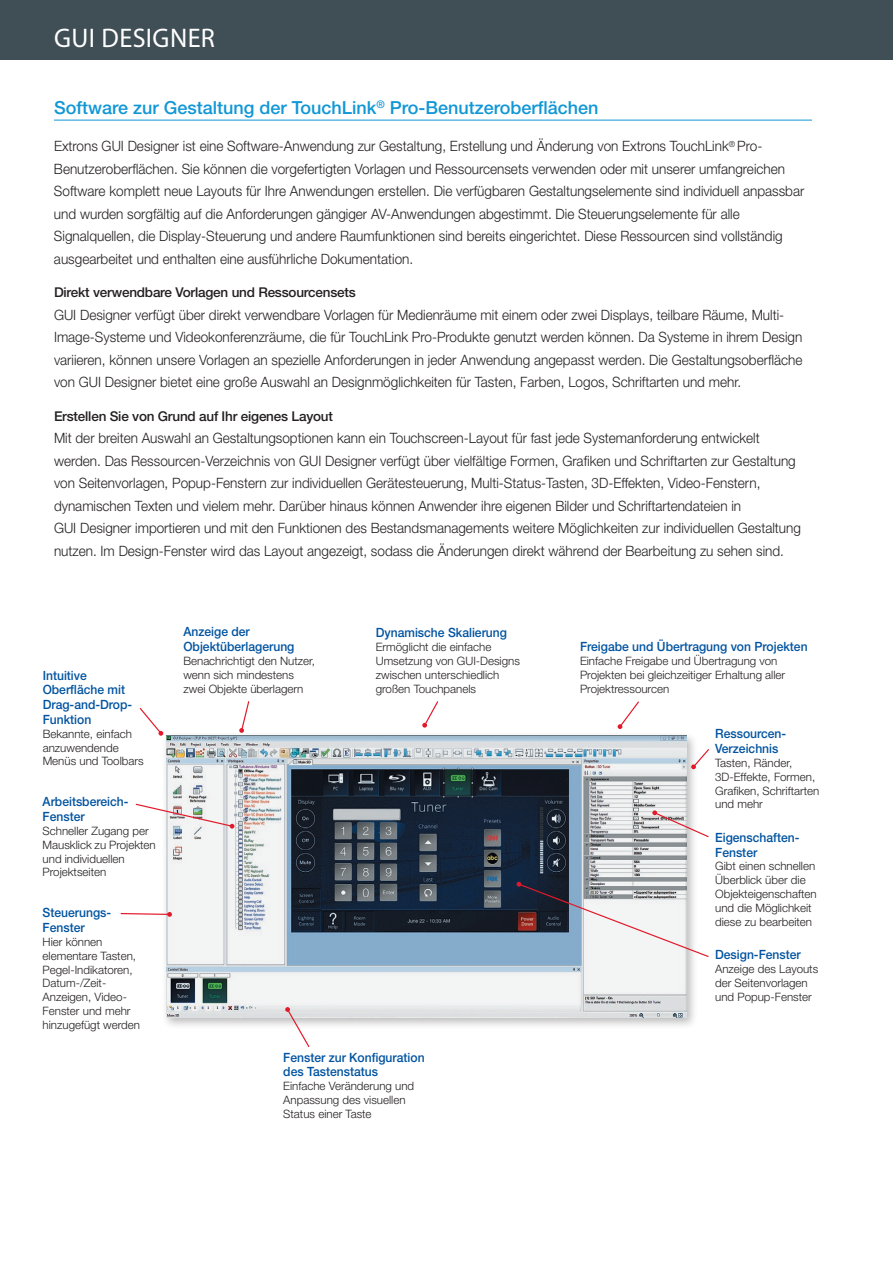
<style>
.page{position:relative;width:893px;height:1263px;background:#fff}
.page>*{position:absolute;margin:0;border:0;box-sizing:border-box;transform-origin:0 0}
.header_main{font:27px "Myriad Pro";letter-spacing:.015em;color:#fff}
.features_secondary_h{font:500 18px "Helvetica Neue LT Std";color:#1197d6}
.bodycopy_desc_left_j{font:300 14.25px/22.5px "Helvetica Neue LT Std";color:#231f20;scale:.95 1}
.bodycopy_subhead{font:500 13.5px "Helvetica Neue LT Std";letter-spacing:-.015em;color:#231f20}
.callout_header{font:500 12.75px/14.7px "Helvetica Neue LT Std";color:#0153a0;scale:.95 1}
.callout_bodycopy{font:300 11.55px/13.8px "Helvetica Neue LT Std";color:#231f20}
</style>
<div class="page">
<div style="left:0;top:0;width:893px;height:60px;background:#404e56"></div>
<hr style="left:54px;top:120px;width:758px;height:1px;background:#1197d6">
<div style="left:161px;top:731px;width:537px;height:298px;background:#231f20;opacity:.3"></div>
<img style="left:166px;top:735px;width:521px;height:282px">
<svg style="left:120px;top:912px;width:52px;height:5px"></svg>
<svg style="left:135px;top:803px;width:99px;height:26px"></svg>
<svg style="left:422px;top:701px;width:17px;height:27px"></svg>
<svg style="left:239px;top:701px;width:11px;height:32px"></svg>
<svg style="left:618px;top:701px;width:21px;height:28px"></svg>
<svg style="left:285px;top:1007px;width:26px;height:41px"></svg>
<svg style="left:652px;top:810px;width:57px;height:28px"></svg>
<svg style="left:516px;top:882px;width:193px;height:76px"></svg>
<svg style="left:139px;top:707px;width:24px;height:29px"></svg>
<svg style="left:691px;top:748px;width:18px;height:21px"></svg>
<p class="header_main" style="left:54px;top:22px;width:162px">GUI DESIGNER</p>
<p class="features_secondary_h" style="left:54px;top:97px;width:546px">Software zur Gestaltung der TouchLink<sup>®</sup> Pro-Benutzeroberflächen</p>
<p class="bodycopy_desc_left_j" style="left:54px;top:135px;width:791px">Extrons GUI Designer ist eine Software-Anwendung zur Gestaltung, Erstellung und Änderung von Extrons TouchLink<sup>®</sup> Pro-Benutzeroberflächen. Sie können die vorgefertigten Vorlagen und Ressourcensets verwenden oder mit unserer umfangreichen Software komplett neue Layouts für Ihre Anwendungen erstellen. Die verfügbaren Gestaltungselemente sind individuell anpassbar und wurden sorgfältig auf die Anforderungen gängiger AV-Anwendungen abgestimmt. Die Steuerungselemente für alle Signalquellen, die Display-Steuerung und andere Raumfunktionen sind bereits eingerichtet. Diese Ressourcen sind vollständig ausgearbeitet und enthalten eine ausführliche Dokumentation.</p>
<p class="bodycopy_subhead" style="left:54px;top:284px;width:303px">Direkt verwendbare Vorlagen und Ressourcensets</p>
<p class="bodycopy_desc_left_j" style="left:54px;top:303px;width:789px">GUI Designer verfügt über direkt verwendbare Vorlagen für Medienräume mit einem oder zwei Displays, teilbare Räume, Multi-Image-Systeme und Videokonferenzräume, die für TouchLink Pro-Produkte genutzt werden können. Da Systeme in ihrem Design variieren, können unsere Vorlagen an spezielle Anforderungen in jeder Anwendung angepasst werden. Die Gestaltungsoberfläche von GUI Designer bietet eine große Auswahl an Designmöglichkeiten für Tasten, Farben, Logos, Schriftarten und mehr.</p>
<p class="bodycopy_subhead" style="left:54px;top:408px;width:281px">Erstellen Sie von Grund auf Ihr eigenes Layout</p>
<p class="bodycopy_desc_left_j" style="left:54px;top:426px;width:788px">Mit der breiten Auswahl an Gestaltungsoptionen kann ein Touchscreen-Layout für fast jede Systemanforderung entwickelt werden. Das Ressourcen-Verzeichnis von GUI Designer verfügt über vielfältige Formen, Grafiken und Schriftarten zur Gestaltung von Seitenvorlagen, Popup-Fenstern zur individuellen Gerätesteuerung, Multi-Status-Tasten, 3D-Effekten, Video-Fenstern, dynamischen Texten und vielem mehr. Darüber hinaus können Anwender ihre eigenen Bilder und Schriftartendateien in<br>GUI Designer importieren und mit den Funktionen des Bestandsmanagements weitere Möglichkeiten zur individuellen Gestaltung nutzen. Im Design-Fenster wird das Layout angezeigt, sodass die Änderungen direkt während der Bearbeitung zu sehen sind.</p>
<p class="callout_header" style="left:183px;top:624px;width:118px">Anzeige der<br>Objektüberlagerung</p>
<p class="callout_bodycopy" style="left:183px;top:654px;width:133px">Benachrichtigt den Nutzer, wenn sich mindestens zwei Objekte überlagern</p>
<p class="callout_header" style="left:376px;top:625px;width:140px">Dynamische Skalierung</p>
<p class="callout_bodycopy" style="left:376px;top:640px;width:146px">Ermöglicht die einfache<br>Umsetzung von GUI-Designs zwischen unterschiedlich großen Touchpanels</p>
<p class="callout_header" style="left:580px;top:639px;width:241px">Freigabe und Übertragung von Projekten</p>
<p class="callout_bodycopy" style="left:580px;top:654px;width:207px">Einfache Freigabe und Übertragung von<br>Projekten bei gleichzeitiger Erhaltung aller<br>Projektressourcen</p>
<p class="callout_header" style="left:43px;top:668px;width:96px">Intuitive<br>Oberfläche mit<br>Drag-and-Drop-<br>Funktion</p>
<p class="callout_bodycopy" style="left:43px;top:726px;width:102px">Bekannte, einfach anzuwendende<br>Menüs und Toolbars</p>
<p class="callout_header" style="left:43px;top:794px;width:92px">Arbeitsbereich-<br>Fenster</p>
<p class="callout_bodycopy" style="left:43px;top:823px;width:115px">Schneller Zugang per<br>Mausklick zu Projekten und individuellen<br>Projektseiten</p>
<p class="callout_header" style="left:715px;top:830px;width:90px">Eigenschaften-<br>Fenster</p>
<p class="callout_header" style="left:715px;top:726px;width:76px">Ressourcen-<br>Verzeichnis</p>
<p class="callout_bodycopy" style="left:715px;top:755px;width:106px">Tasten, Ränder,<br>3D-Effekte, Formen,<br>Grafiken, Schriftarten und mehr</p>
<p class="callout_bodycopy" style="left:715px;top:859px;width:103px">Gibt einen schnellen<br>Überblick über die<br>Objekteigenschaften und die Möglichkeit diese zu bearbeiten</p>
<p class="callout_header" style="left:43px;top:905px;width:74px">Steuerungs-<br>Fenster</p>
<p class="callout_bodycopy" style="left:43px;top:934px;width:99px">Hier können elementare Tasten,<br>Pegel-Indikatoren,<br>Datum-/Zeit-<br>Anzeigen, Video-<br>Fenster und mehr hinzugefügt werden</p>
<p class="callout_header" style="left:715px;top:947px;width:92px">Design-Fenster</p>
<p class="callout_bodycopy" style="left:715px;top:962px;width:105px">Anzeige des Layouts der Seitenvorlagen und Popup-Fenster</p>
<p class="callout_header" style="left:283px;top:1050px;width:150px">Fenster zur Konfiguration des Tastenstatus</p>
<p class="callout_bodycopy" style="left:283px;top:1079px;width:132px">Einfache Veränderung und<br>Anpassung des visuellen<br>Status einer Taste</p>
</div>
